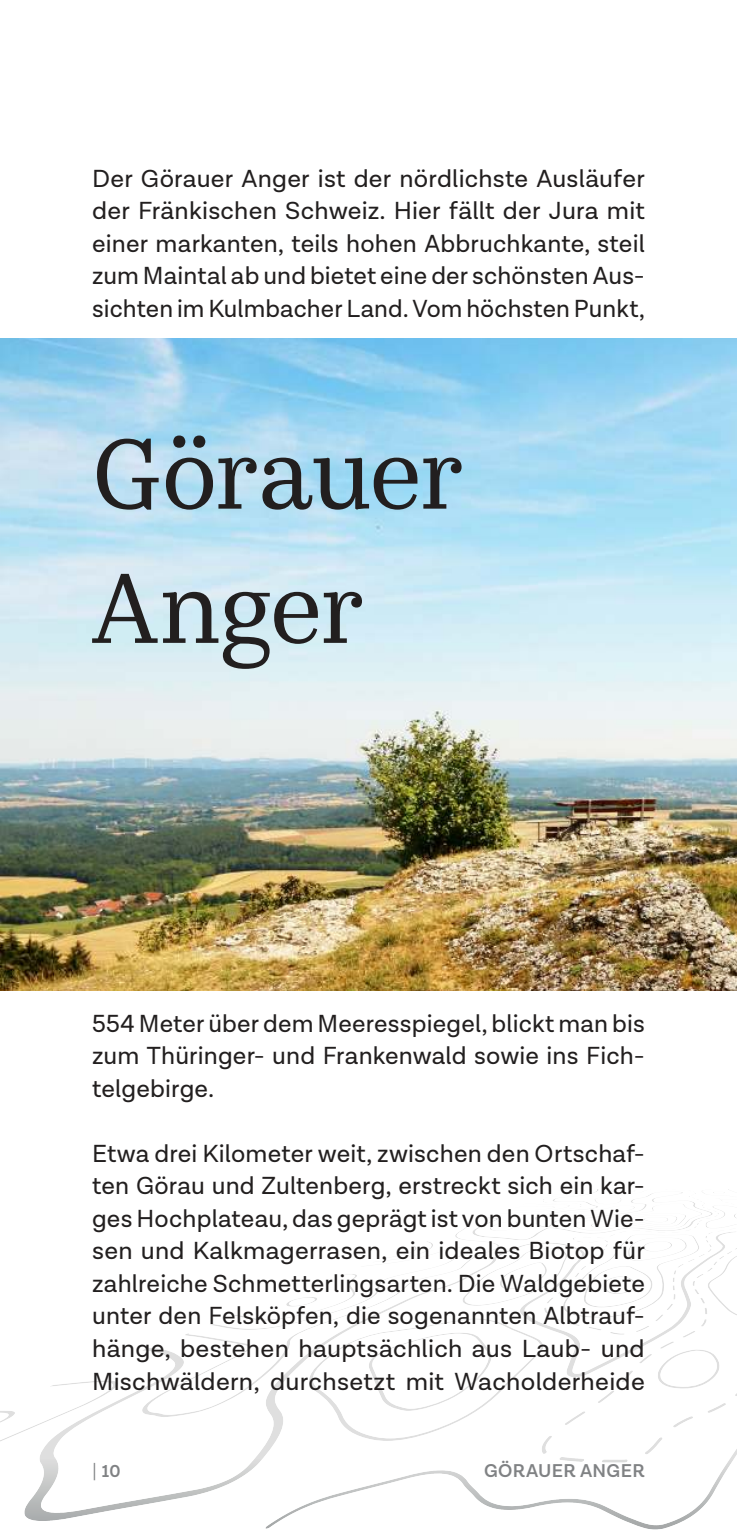
<style>
.page{position:relative;width:737px;height:1531px;background:#fff}
.page>*{position:absolute;margin:0;border:0;box-sizing:border-box;transform-origin:0 0}
.t1{font:100px/134.2px "Kazimir Text";letter-spacing:-.015em;color:#221f1f}
.t2{font:25px/32.5px "Lota Grotesque";letter-spacing:.005em;color:#221f1f;text-align:justify}
.t3{font:600 18.75px "Lota Grotesque";letter-spacing:.02em;color:#808284}
.t4{font:600 17.5px "Lota Grotesque";color:#808284}
.s1{font-weight:300;font-size:20px}
</style>
<div class="page">
<img style="left:24px;top:1441px;width:38px;height:80px">
<img style="left:484px;top:1189px;width:226px;height:50px">
<img style="left:665px;top:1189px;width:45px;height:10px">
<img style="left:472px;top:1493px;width:180px;height:36px">
<img style="left:142px;top:1225px;width:357px;height:192px">
<img style="left:543px;top:1189px;width:48px;height:14px">
<img style="left:209px;top:1247px;width:261px;height:83px">
<img style="left:701px;top:1189px;width:28px;height:8px">
<img style="left:499px;top:1203px;width:71px;height:10px">
<img style="left:609px;top:1189px;width:42px;height:6px">
<img style="left:234px;top:1273px;width:123px;height:47px">
<img style="left:506px;top:1206px;width:49px;height:5px">
<img style="left:0;top:1381px;width:119px;height:60px">
<img style="left:545px;top:1189px;width:40px;height:6px">
<img style="left:372px;top:1241px;width:61px;height:21px">
<img style="left:0;top:1410px;width:15px;height:13px">
<img style="left:382px;top:1246px;width:35px;height:12px">
<img style="left:574px;top:1203px;width:128px;height:27px">
<img style="left:706px;top:1205px;width:19px;height:23px">
<img style="left:490px;top:1221px;width:28px;height:10px">
<img style="left:563px;top:1234px;width:136px;height:83px">
<img style="left:628px;top:1237px;width:59px;height:24px">
<img style="left:643px;top:1241px;width:29px;height:10px">
<img style="left:708px;top:1255px;width:29px;height:60px">
<img style="left:462px;top:1248px;width:105px;height:58px">
<img style="left:500px;top:1262px;width:47px;height:27px">
<img style="left:621px;top:1190px;width:15px;height:3px">
<img style="left:584px;top:1266px;width:69px;height:41px">
<img style="left:604px;top:1276px;width:32px;height:18px">
<img style="left:286px;top:1297px;width:32px;height:9px">
<svg style="left:558px;top:1189px;width:17px;height:4px"></svg>
<img style="left:309px;top:1318px;width:234px;height:123px">
<img style="left:369px;top:1332px;width:123px;height:79px">
<img style="left:590px;top:1213px;width:96px;height:14px">
<svg style="left:713px;top:1191px;width:12px;height:2px"></svg>
<img style="left:658px;top:1350px;width:61px;height:38px">
<img style="left:562px;top:1205px;width:73px;height:11px">
<img style="left:594px;top:1197px;width:28px;height:7px">
<img style="left:0;top:338px;width:737px;height:652px">
<p class="t2" style="left:92px;top:162px;width:554px">Der Görauer Anger ist der nördlichste Ausläufer der Fränkischen Schweiz. Hier fällt der Jura mit einer markanten, teils hohen Abbruchkante, steil zum Maintal ab und bietet eine der schönsten Aus&shy;sichten im Kulmbacher Land. Vom höchsten Punkt,</p>
<h1 class="t1" style="left:92px;top:416px;width:373px">Görauer<br>Anger</h1>
<p class="t2" style="left:92px;top:1007px;width:554px">554 Meter über dem Meeresspiegel, blickt man bis zum Thüringer- und Frankenwald sowie ins Fich&shy;telgebirge.</p>
<p class="t2" style="left:92px;top:1137px;width:554px">Etwa drei Kilometer weit, zwischen den Ortschaf&shy;ten Görau und Zultenberg, erstreckt sich ein kar&shy;ges Hochplateau, das geprägt ist von bunten Wie&shy;sen und Kalkmagerrasen, ein ideales Biotop für zahlreiche Schmetterlingsarten. Die Waldgebiete unter den Felsköpfen, die sogenannten Albtrauf&shy;hänge, bestehen hauptsächlich aus Laub- und Mischwäldern, durchsetzt mit Wacholderheide</p>
<p class="t4" style="left:92px;top:1461px;width:30px"><span class="s1">|</span> 10</p>
<p class="t3" style="left:484px;top:1460px;width:162px">GÖRAUER ANGER</p>
</div>
